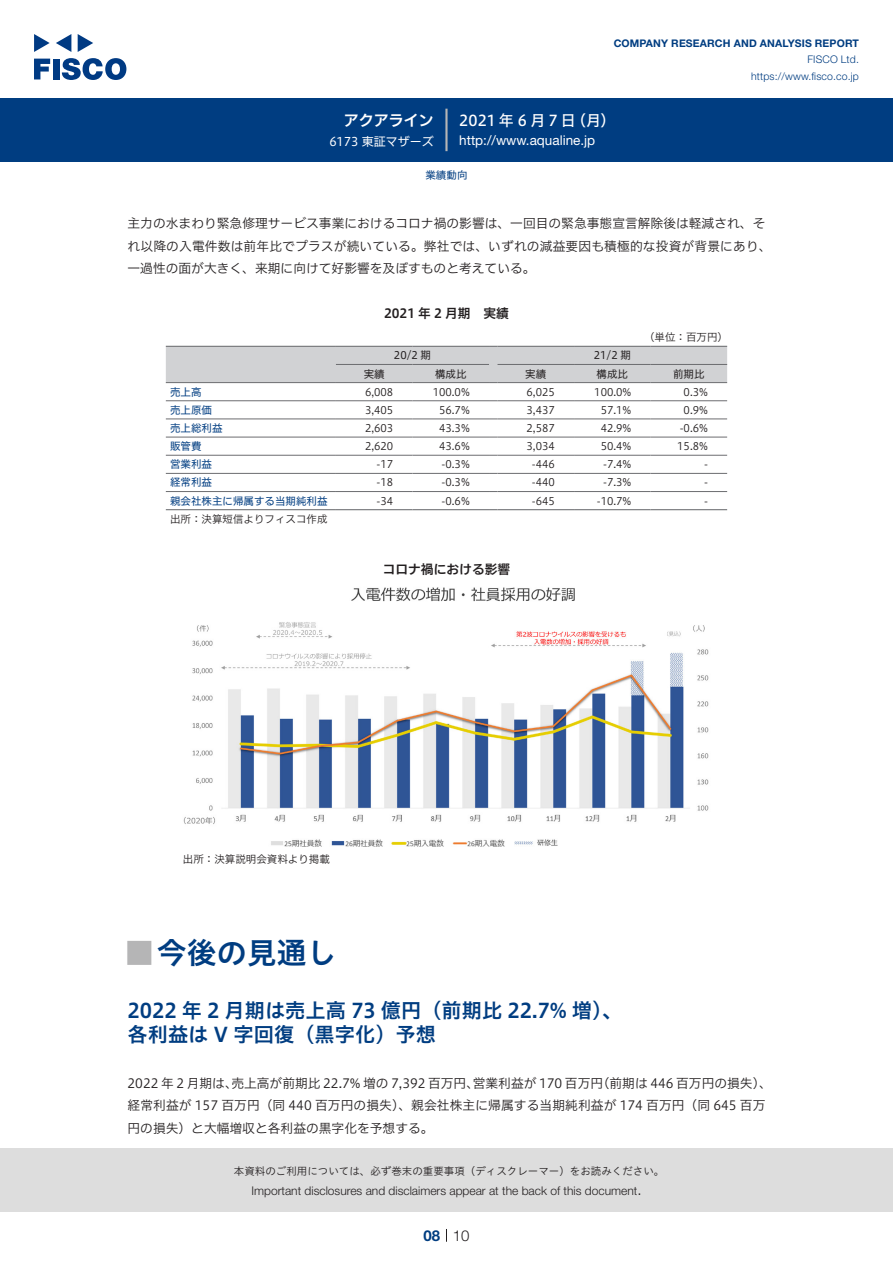
<style>
.page{position:relative;width:893px;height:1263px;background:#fff}
.page>*{position:absolute;margin:0;border:0;box-sizing:border-box;transform-origin:0 0}
.t1{font:30px "Hiragino UD Sans Std N W6";color:#003d81}
.t2{font:700 24px "Koz Go Pro";color:#b5b5b6}
.t3{font:20.25px/24px "Hiragino UD Sans Std W6";color:#003d81}
.t4{font:15px "Hiragino UD Sans F Std N W5";letter-spacing:.2em;color:#fff}
.t5{font:15px "Hiragino UD Sans F Std N W6";color:#fff}
.t6{font:300 15px "Helvetica Neue LT Std";color:#231f20}
.t7{font:700 15px "Helvetica Neue LT Std";color:#003d81}
.t8{font:13.5px "Helvetica Neue LT Std";color:#fff}
.t9{font:12.75px/22.5px "Hiragino UD Sans F Std N W3";color:#231f20}
.t10{font:12.75px "Hiragino UD Sans F Std N W6";color:#231f20}
.t11{font:300 12px "Helvetica Neue LT Std";color:#231f20}
.t12{font:12px "Hiragino UD Sans F Std N W4";color:#fff}
.t13{font:10.5px "Hiragino UD Sans F Std N W3";color:#231f20}
.t14{font:10.5px "Hiragino UD Sans F Std N W4";color:#003d81}
.t15{font:10.5px "Hiragino UD Sans Std W3";color:#231f20}
.t16{font:700 10.5px "Helvetica Neue LT Std";letter-spacing:.015em;color:#003d81}
.t17{font:300 10.5px/16.5px "Helvetica Neue LT Std";letter-spacing:.015em;color:#003d81;text-align:right}
.t18{font:10.5px "Hiragino UD Sans F Std N W4";color:#231f20}
</style>
<div class="page">
<div style="left:0;top:1148px;width:893px;height:64px;background:#ddd"></div>
<svg style="left:34px;top:59px;width:16px;height:20px"></svg>
<div style="left:53px;top:59px;width:6px;height:20px;background:#003a83"></div>
<svg style="left:62px;top:58px;width:64px;height:22px"></svg>
<svg style="left:34px;top:34px;width:16px;height:18px"></svg>
<svg style="left:78px;top:34px;width:15px;height:18px"></svg>
<svg style="left:56px;top:34px;width:15px;height:18px"></svg>
<div style="left:0;top:98px;width:893px;height:64px;background:#003d81"></div>
<hr style="left:445px;top:109px;width:3px;height:42px;background:#b5b5b6">
<svg style="left:446px;top:1229px;width:1px;height:13px"></svg>
<hr style="left:166px;top:400px;width:170px;height:1px;background:#6c6d70">
<hr style="left:336px;top:400px;width:76px;height:1px;background:#6c6d70">
<hr style="left:412px;top:400px;width:77px;height:1px;background:#6c6d70">
<hr style="left:497px;top:400px;width:77px;height:1px;background:#6c6d70">
<hr style="left:574px;top:400px;width:77px;height:1px;background:#6c6d70">
<hr style="left:651px;top:400px;width:76px;height:1px;background:#6c6d70">
<hr style="left:166px;top:419px;width:170px;height:1px;background:#6c6d70">
<hr style="left:336px;top:419px;width:76px;height:1px;background:#6c6d70">
<hr style="left:412px;top:419px;width:77px;height:1px;background:#6c6d70">
<hr style="left:497px;top:419px;width:77px;height:1px;background:#6c6d70">
<hr style="left:574px;top:419px;width:77px;height:1px;background:#6c6d70">
<hr style="left:651px;top:419px;width:76px;height:1px;background:#6c6d70">
<hr style="left:166px;top:437px;width:170px;height:1px;background:#6c6d70">
<hr style="left:336px;top:437px;width:76px;height:1px;background:#6c6d70">
<hr style="left:412px;top:437px;width:77px;height:1px;background:#6c6d70">
<hr style="left:497px;top:437px;width:77px;height:1px;background:#6c6d70">
<hr style="left:574px;top:437px;width:77px;height:1px;background:#6c6d70">
<hr style="left:651px;top:437px;width:76px;height:1px;background:#6c6d70">
<hr style="left:166px;top:455px;width:170px;height:1px;background:#6c6d70">
<hr style="left:336px;top:455px;width:76px;height:1px;background:#6c6d70">
<hr style="left:412px;top:455px;width:77px;height:1px;background:#6c6d70">
<hr style="left:497px;top:455px;width:77px;height:1px;background:#6c6d70">
<hr style="left:574px;top:455px;width:77px;height:1px;background:#6c6d70">
<hr style="left:651px;top:455px;width:76px;height:1px;background:#6c6d70">
<hr style="left:166px;top:473px;width:170px;height:1px;background:#6c6d70">
<hr style="left:336px;top:473px;width:76px;height:1px;background:#6c6d70">
<hr style="left:412px;top:473px;width:77px;height:1px;background:#6c6d70">
<hr style="left:497px;top:473px;width:77px;height:1px;background:#6c6d70">
<hr style="left:574px;top:473px;width:77px;height:1px;background:#6c6d70">
<hr style="left:651px;top:473px;width:76px;height:1px;background:#6c6d70">
<hr style="left:166px;top:491px;width:170px;height:1px;background:#6c6d70">
<hr style="left:336px;top:491px;width:76px;height:1px;background:#6c6d70">
<hr style="left:412px;top:491px;width:77px;height:1px;background:#6c6d70">
<hr style="left:497px;top:491px;width:77px;height:1px;background:#6c6d70">
<hr style="left:574px;top:491px;width:77px;height:1px;background:#6c6d70">
<hr style="left:651px;top:491px;width:76px;height:1px;background:#6c6d70">
<div style="left:166px;top:346px;width:561px;height:37px;background:#d1d2d4"></div>
<hr style="left:497px;top:346px;width:77px;height:1px;background:#6c6d70">
<hr style="left:574px;top:346px;width:77px;height:1px;background:#6c6d70">
<hr style="left:651px;top:346px;width:76px;height:1px;background:#6c6d70">
<hr style="left:166px;top:509px;width:170px;height:1px;background:#6c6d70">
<hr style="left:336px;top:509px;width:76px;height:1px;background:#6c6d70">
<hr style="left:412px;top:509px;width:77px;height:1px;background:#6c6d70">
<hr style="left:497px;top:509px;width:77px;height:1px;background:#6c6d70">
<hr style="left:574px;top:509px;width:77px;height:1px;background:#6c6d70">
<hr style="left:651px;top:509px;width:76px;height:1px;background:#6c6d70">
<img style="left:183px;top:587px;width:526px;height:260px">
<p class="t5" style="left:344px;top:109px;width:92px">アクアライン</p>
<p class="t12" style="left:329px;top:132px;width:106px">6173 東証マザーズ</p>
<p class="t16" style="left:614px;top:37px;width:247px">COMPANY RESEARCH AND ANALYSIS REPORT</p>
<p class="t17" style="left:751px;top:51px;width:109px">FISCO Ltd. https://www.fisco.co j p.</p>
<p class="t4" style="left:459px;top:109px;width:118px">2021年6月7日</p>
<p class="t4" style="left:571px;top:109px;width:46px">（月(</p>
<p class="t8" style="left:459px;top:132px;width:137px">http://www.aqualine j p.</p>
<p class="t14" style="left:425px;top:167px;width:43px">業績動向</p>
<p class="t9" style="left:128px;top:211px;width:645px">主力の水まわり緊急修理サービス事業におけるコロナ禍の影響は、一回目の緊急事態宣言解除後は軽減され、それ以降の入電件数は前年比でプラスが続いている。弊社では、いずれの減益要因も積極的な投資が背景にあり、一過性の面が大きく、来期に向けて好影響を及ぼすものと考えている。</p>
<p class="t10" style="left:384px;top:304px;width:126px">2021 年 2 月期　実績</p>
<p class="t13" style="left:644px;top:329px;width:85px">（単位：百万円(</p>
<p class="t18" style="left:594px;top:347px;width:39px">21/2 期</p>
<p class="t18" style="left:394px;top:347px;width:39px">20/2 期</p>
<p class="t18" style="left:364px;top:366px;width:22px">実績</p>
<p class="t18" style="left:435px;top:366px;width:33px">構成比</p>
<p class="t18" style="left:525px;top:366px;width:22px">実績</p>
<p class="t18" style="left:597px;top:366px;width:33px">構成比</p>
<p class="t18" style="left:673px;top:366px;width:33px">前期比</p>
<p class="t14" style="left:170px;top:384px;width:33px">売上高</p>
<p class="t13" style="left:365px;top:384px;width:30px">6,008</p>
<p class="t13" style="left:433px;top:384px;width:39px">100.0%</p>
<p class="t13" style="left:527px;top:384px;width:30px">6,025</p>
<p class="t13" style="left:594px;top:384px;width:39px">100.0%</p>
<p class="t13" style="left:684px;top:384px;width:26px">0.3%</p>
<p class="t14" style="left:170px;top:402px;width:43px">売上原価</p>
<p class="t13" style="left:365px;top:402px;width:30px">3,405</p>
<p class="t13" style="left:439px;top:402px;width:32px">56.7%</p>
<p class="t13" style="left:527px;top:402px;width:30px">3,437</p>
<p class="t13" style="left:601px;top:402px;width:32px">57.1%</p>
<p class="t13" style="left:684px;top:402px;width:26px">0.9%</p>
<p class="t14" style="left:170px;top:420px;width:54px">売上総利益</p>
<p class="t13" style="left:365px;top:420px;width:30px">2,603</p>
<p class="t13" style="left:439px;top:420px;width:32px">43.3%</p>
<p class="t13" style="left:527px;top:420px;width:30px">2,587</p>
<p class="t13" style="left:601px;top:420px;width:32px">42.9%</p>
<p class="t13" style="left:680px;top:420px;width:30px">-0.6%</p>
<p class="t14" style="left:170px;top:438px;width:33px">販管費</p>
<p class="t13" style="left:365px;top:438px;width:30px">2,620</p>
<p class="t13" style="left:439px;top:438px;width:32px">43.6%</p>
<p class="t13" style="left:527px;top:438px;width:30px">3,034</p>
<p class="t13" style="left:601px;top:438px;width:32px">50.4%</p>
<p class="t13" style="left:677px;top:438px;width:32px">15.8%</p>
<p class="t14" style="left:170px;top:456px;width:43px">営業利益</p>
<p class="t13" style="left:377px;top:456px;width:18px">-17</p>
<p class="t13" style="left:442px;top:456px;width:30px">-0.3%</p>
<p class="t13" style="left:532px;top:456px;width:25px">-446</p>
<p class="t13" style="left:603px;top:456px;width:30px">-7.4%</p>
<p class="t13" style="left:704px;top:456px;width:5px">-</p>
<p class="t14" style="left:170px;top:474px;width:43px">経常利益</p>
<p class="t13" style="left:377px;top:475px;width:18px">-18</p>
<p class="t13" style="left:442px;top:475px;width:30px">-0.3%</p>
<p class="t13" style="left:532px;top:475px;width:25px">-440</p>
<p class="t13" style="left:603px;top:475px;width:30px">-7.3%</p>
<p class="t13" style="left:704px;top:475px;width:5px">-</p>
<p class="t14" style="left:170px;top:493px;width:159px">親会社株主に帰属する当期純利益</p>
<p class="t13" style="left:170px;top:511px;width:159px">出所：決算短信よりフィスコ作成</p>
<p class="t13" style="left:377px;top:493px;width:18px">-34</p>
<p class="t13" style="left:442px;top:493px;width:30px">-0.6%</p>
<p class="t13" style="left:532px;top:493px;width:25px">-645</p>
<p class="t13" style="left:597px;top:493px;width:36px">-10.7%</p>
<p class="t13" style="left:704px;top:493px;width:5px">-</p>
<p class="t10" style="left:383px;top:559px;width:129px">コロナ禍における影響</p>
<p class="t13" style="left:183px;top:851px;width:149px">出所：決算説明会資料より掲載</p>
<h1 class="t1" style="left:157px;top:930px;width:181px">今後の見通し</h1>
<h2 class="t2" style="left:128px;top:938px;width:25px">█</h2>
<h3 class="t3" style="left:128px;top:997px;width:496px">2022 年 2 月期は売上高 73 億円（前期比 22.7% 増、(各利益は V 字回復（黒字化）予想</h3>
<p class="t9" style="left:597px;top:1071px;width:176px">（前期は 446 百万円の損失、(</p>
<p class="t9" style="left:231px;top:1071px;width:249px">売上高が前期比 22.7% 増の 7,392 百万円、</p>
<p class="t9" style="left:473px;top:1071px;width:132px">営業利益が 170 百万円</p>
<p class="t9" style="left:128px;top:1071px;width:639px">2022 年 2 月期は、<br>経常利益が 157 百万円（同 440 百万円の損失）、親会社株主に帰属する当期純利益が 174 百万円（同 645 百万円の損失）と大幅増収と各利益の黒字化を予想する。</p>
<p class="t15" style="left:234px;top:1163px;width:432px">本資料のご利用については、必ず巻末の重要事項（ディスクレーマー）をお読みください。</p>
<p class="t6" style="left:637px;top:1180px;width:6px">.</p>
<p class="t11" style="left:251px;top:1183px;width:387px">Important disclosures and disclaimers appear at the back of this document</p>
<p class="t7" style="left:423px;top:1226px;width:18px">08</p>
<p class="t6" style="left:453px;top:1226px;width:18px">10</p>
</div>
